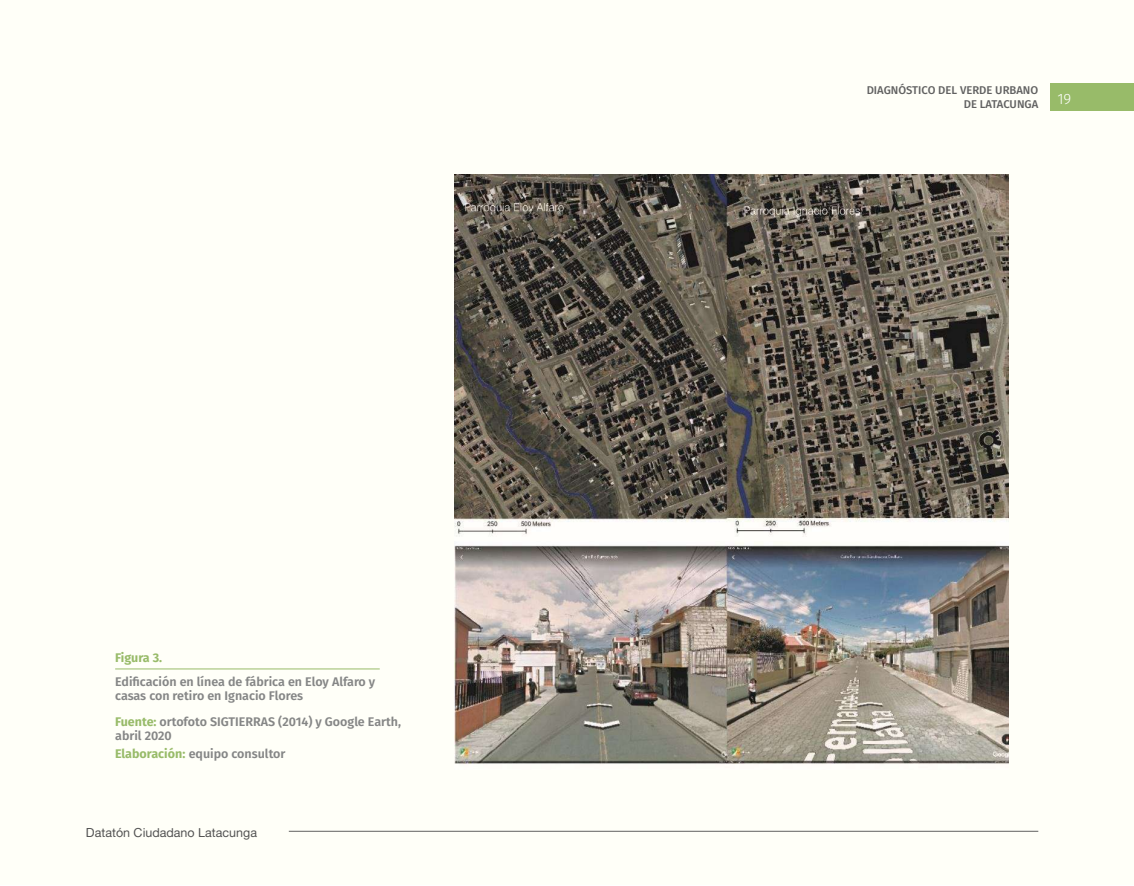
<style>
.page{position:relative;width:1134px;height:886px;background:#fff}
.page>*{position:absolute;margin:0;border:0;box-sizing:border-box;transform-origin:0 0}
.t1{font:300 15px "Fira Sans";color:#fff}
.t2{font:600 12.5px/13.8px "Fira Sans";color:#858686}
.t3{font:12.5px "Alte Haas Grotesk";color:#525252}
.t4{font:700 12.5px "Fira Sans";letter-spacing:-.01em;color:#98bb69}
.t5{font:500 11.25px/13.5px "Fira Sans";color:#616161;text-align:right}
.s1{font-weight:700;color:#98bb69}
</style>
<div class="page">
<div style="left:0;top:1px;width:1134px;height:884px;background:#fffff8"></div>
<div style="left:1050px;top:84px;width:84px;height:27px;background:#98bb69"></div>
<hr style="left:289px;top:831px;width:749px;height:1px;background:#616161">
<img style="left:454px;top:174px;width:554px;height:590px">
<hr style="left:115px;top:669px;width:265px;height:1px;background:#98bb69">
<p class="t4" style="left:115px;top:647px;width:49px">Figura 3.</p>
<p class="t2" style="left:115px;top:674px;width:262px">Edificación en línea de fábrica en Eloy Alfaro y casas con retiro en Ignacio Flores</p>
<p class="t2" style="left:115px;top:714px;width:287px"><span class="s1">Fuente:</span> ortofoto SIGTIERRAS (2014) y Google Earth, abril 2020</p>
<p class="t2" style="left:115px;top:746px;width:172px"><span class="s1">Elaboración:</span> equipo consultor</p>
<p class="t3" style="left:86px;top:825px;width:173px">Datatón Ciudadano Latacunga</p>
<p class="t5" style="left:867px;top:83px;width:173px">DIAGNÓSTICO DEL VERDE URBANO<br>DE LATACUNGA</p>
<p class="t1" style="left:1057px;top:88px;width:15px">19</p>
</div>
